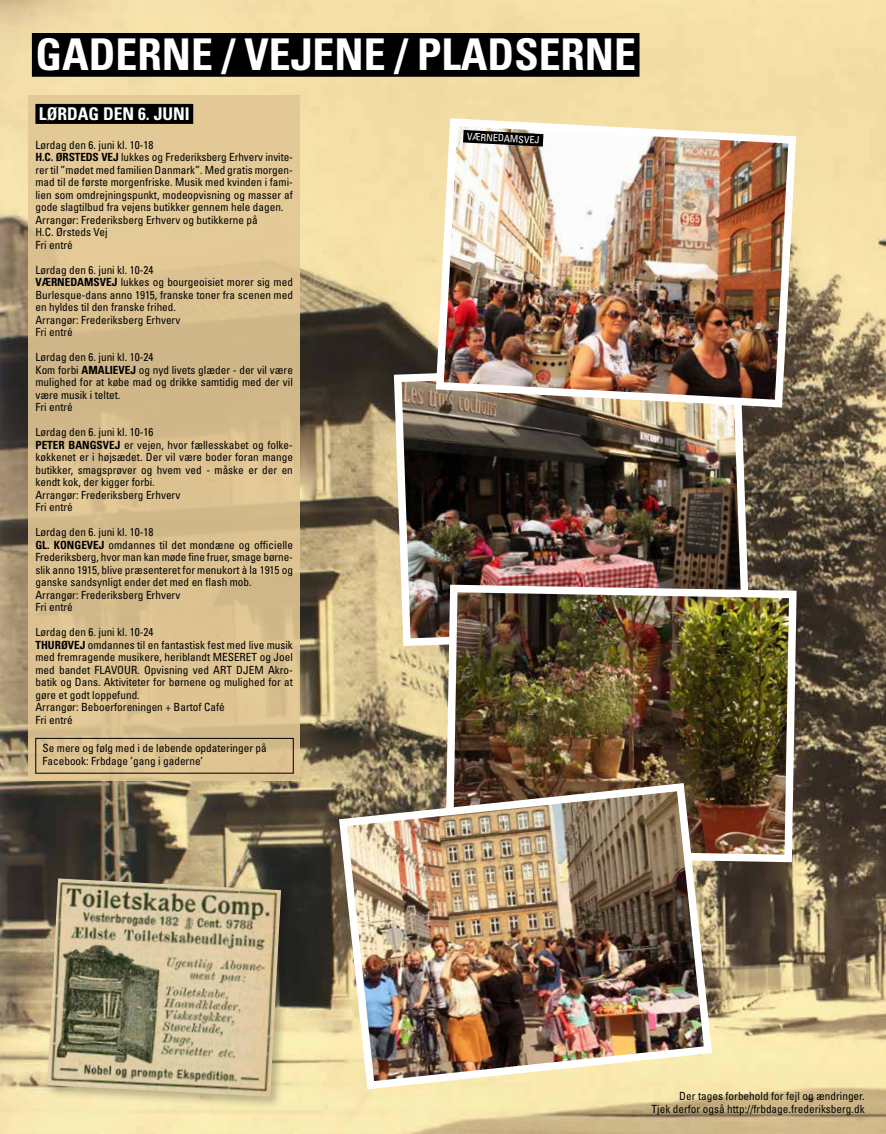
<style>
.page{position:relative;width:886px;height:1134px;background:#fff}
.page>*{position:absolute;margin:0;border:0;box-sizing:border-box;transform-origin:0 0}
.t1{font:700 condensed 43.75px "Univers";color:#fff}
.t2{font:700 condensed 17.5px "Univers";color:#fff}
.t3{font:condensed 11.25px/12.5px "Univers";color:#000}
.t4{font:condensed 10px "Univers";color:#fff}
.s1{font-weight:700}
</style>
<div class="page">
<img style="left:0;top:0;width:886px;height:1134px">
<div style="left:32px;top:33px;width:607px;height:44px;background:#000"></div>
<div style="left:28px;top:96px;width:272px;height:685px;background:#e2c794"></div>
<div style="left:35px;top:104px;width:158px;height:20px;background:#000"></div>
<img style="left:390px;top:359px;width:363px;height:291px">
<img style="left:441px;top:581px;width:359px;height:285px">
<img style="left:335px;top:779px;width:381px;height:314px">
<img style="left:432px;top:114px;width:368px;height:297px">
<div style="left:45px;top:876px;width:249px;height:233px;background:#000;opacity:.25"></div>
<img style="left:47px;top:878px;width:234px;height:219px">
<svg style="left:450px;top:123px;width:106px;height:30px"></svg>
<div style="left:35px;top:738px;width:259px;height:35px;border:1px solid #000"></div>
<h1 class="t1" style="left:35px;top:28px;width:602px">GADERNE / VEJENE / PLADSERNE</h1>
<h2 class="t2" style="left:39px;top:103px;width:152px">LØRDAG DEN 6. JUNI</h2>
<p class="t3" style="left:35px;top:138px;width:259px">Lørdag den 6. juni kl. 10-18<br><span class="s1">H.C. ØRSTEDS VEJ</span> lukkes og Frederiksberg Erhverv invite&shy;rer til ”mødet med familien Danmark”. Med gratis morgen&shy;mad til de første morgenfriske. Musik med kvinden i fami&shy;lien som omdrejningspunkt, modeopvisning og masser af gode slagtilbud fra vejens butikker gennem hele dagen.<br>Arrangør: Frederiksberg Erhverv og butikkerne på<br>H.C. Ørsteds Vej<br>Fri entré</p>
<p class="t3" style="left:35px;top:263px;width:259px">Lørdag den 6. juni kl. 10-24<br><span class="s1">VÆRNEDAMSVEJ</span> lukkes og bourgeoisiet morer sig med Burlesque-dans anno 1915, franske toner fra scenen med en hyldes til den franske frihed.<br>Arrangør: Frederiksberg Erhverv<br>Fri entré</p>
<p class="t3" style="left:35px;top:351px;width:259px">Lørdag den 6. juni kl. 10-24<br>Kom forbi <span class="s1">AMALIEVEJ</span> og nyd livets glæder - der vil være mulighed for at købe mad og drikke samtidig med der vil være musik i teltet.<br>Fri entré</p>
<p class="t3" style="left:35px;top:426px;width:259px">Lørdag den 6. juni kl. 10-16<br><span class="s1">PETER BANGSVEJ</span> er vejen, hvor fællesskabet og folke&shy;køkkenet er i højsædet. Der vil være boder foran mange butikker, smagsprøver og hvem ved - måske er der en kendt kok, der kigger forbi.<br>Arrangør: Frederiksberg Erhverv<br>Fri entré</p>
<p class="t3" style="left:35px;top:526px;width:259px">Lørdag den 6. juni kl. 10-18<br><span class="s1">GL. KONGEVEJ</span> omdannes til det mondæne og officielle Frederiksberg, hvor man kan møde fine fruer, smage børne&shy;slik anno 1915, blive præsenteret for menukort à la 1915 og ganske sandsynligt ender det med en flash mob.<br>Arrangør: Frederiksberg Erhverv<br>Fri entré</p>
<p class="t3" style="left:35px;top:626px;width:259px">Lørdag den 6. juni kl. 10-24<br><span class="s1">THURØVEJ</span> omdannes til en fantastisk fest med live musik med fremragende musikere, heriblandt MESERET og Joel med bandet FLAVOUR. Opvisning ved ART DJEM Akro&shy;batik og Dans. Aktiviteter for børnene og mulighed for at gøre et godt loppefund.<br>Arrangør: Beboerforeningen + Bartof Café<br>Fri entré</p>
<p class="t3" style="left:43px;top:742px;width:226px">Se mere og følg med i de løbende opdateringer på<br>Facebook: Frbdage ’gang i gaderne’</p>
<p class="t4" style="left:467px;top:130px;width:74px;rotate:3deg">VÆRNEDAMSVEJ</p>
<p class="t3" style="left:651px;top:1090px;width:215px;text-align:right">Der tages forbehold for fejl og ændringer.<br>Tjek derfor også http://frbdage.frederiksberg.dk</p>
</div>
